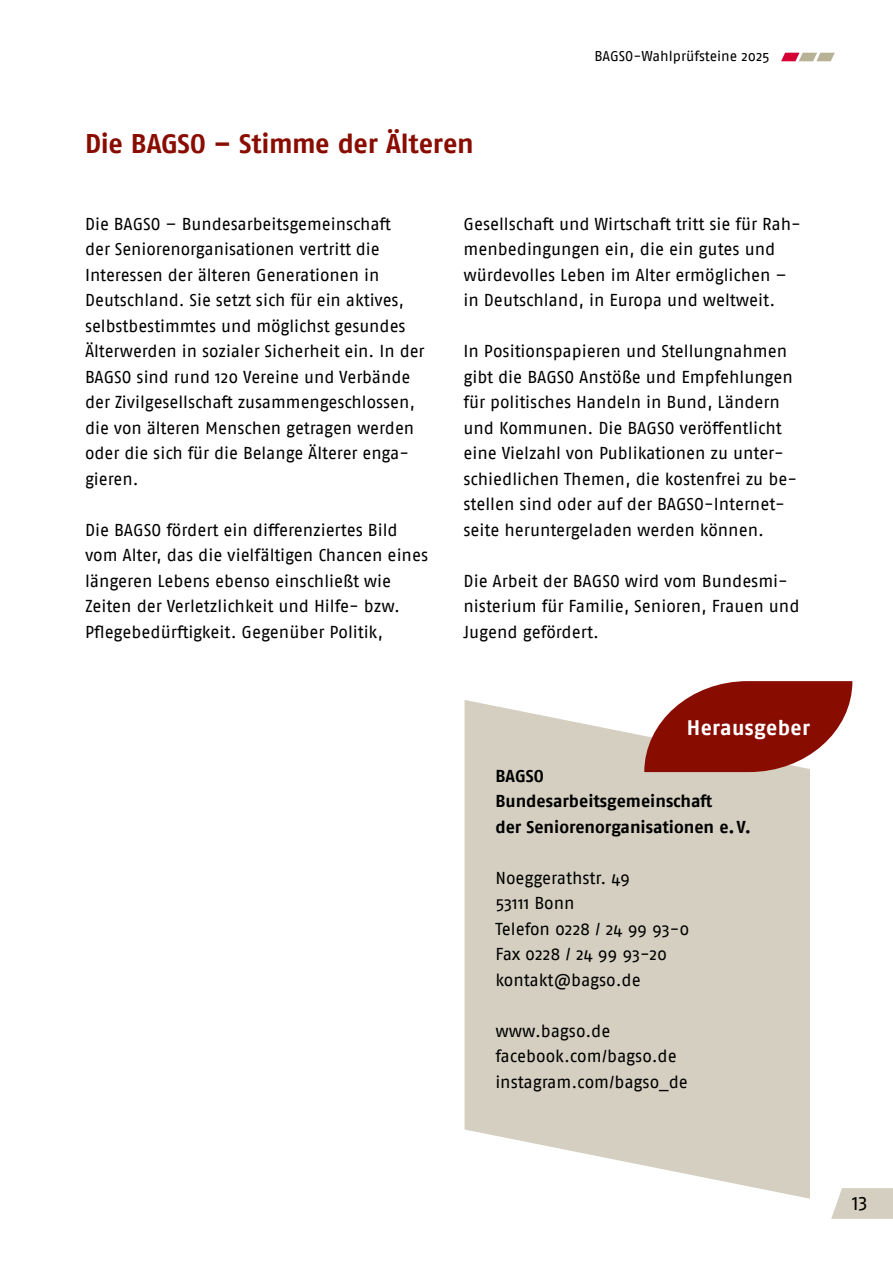
<style>
.page{position:relative;width:893px;height:1263px;background:#fff}
.page>*{position:absolute;margin:0;border:0;box-sizing:border-box;transform-origin:0 0}
.id1913{font:700 27px "Fago Pro";letter-spacing:-.015em;color:#890c00}
.t1{font:700 21px "Fago Pro";letter-spacing:.015em;color:#fff}
.t2{font:19.5px "Fago Pro";color:#000}
.id259{font:17.25px/25.5px "Fago Pro";letter-spacing:-.005em;color:#000}
.id259-2{font:700 17.25px/25.5px "Fago Pro";color:#000}
.t3{font:14.25px "Fago Pro";color:#000}
</style>
<div class="page">
<svg style="left:781px;top:53px;width:54px;height:8px"></svg>
<svg style="left:831px;top:1188px;width:62px;height:31px;background:#d8d3c6"></svg>
<svg style="left:465px;top:700px;width:345px;height:499px;background:#d8d3c6"></svg>
<svg style="left:644px;top:681px;width:208px;height:91px"></svg>
<h1 class="id1913" style="left:85px;top:127px;width:390px">Die BAGSO – Stimme der Älteren</h1>
<p class="t3" style="left:594px;top:48px;width:177px">BAGSO-Wahlprüfsteine 2025</p>
<p class="id259" style="left:85px;top:211px;width:341px">Die BAGSO – Bundesarbeitsgemeinschaft<br>der Seniorenorganisationen vertritt die Interessen der älteren Generationen in Deutschland. Sie setzt sich für ein aktives, selbstbestimmtes und möglichst gesundes Älterwerden in sozialer Sicherheit ein. In der BAGSO sind rund 120 Vereine und Verbände der Zivilgesellschaft zusammengeschlossen, die von älteren Menschen getragen werden oder die sich für die Belange Älterer enga&shy;gieren.</p>
<p class="id259" style="left:85px;top:517px;width:345px">Die BAGSO fördert ein differenziertes Bild vom Alter, das die vielfältigen Chancen eines längeren Lebens ebenso einschließt wie Zeiten der Verletzlichkeit und Hilfe- bzw.<br>Pflegebedürftigkeit. Gegenüber Politik,</p>
<p class="id259" style="left:463px;top:211px;width:339px">Gesellschaft und Wirtschaft tritt sie für Rah&shy;menbedingungen ein, die ein gutes und würdevolles Leben im Alter ermöglichen – in Deutschland, in Europa und weltweit.</p>
<p class="id259" style="left:463px;top:338px;width:335px">In Positionspapieren und Stellungnahmen gibt die BAGSO Anstöße und Empfehlungen für politisches Handeln in Bund, Ländern und Kommunen. Die BAGSO veröffentlicht eine Vielzahl von Publikationen zu unter&shy;schiedlichen Themen, die kostenfrei zu be&shy;stellen sind oder auf der BAGSO-Internet&shy;seite heruntergeladen werden können.</p>
<p class="id259" style="left:463px;top:568px;width:337px">Die Arbeit der BAGSO wird vom Bundesmi&shy;nisterium für Familie, Senioren, Frauen und<br>Jugend gefördert.</p>
<p class="t1" style="left:687px;top:715px;width:125px">Herausgeber</p>
<p class="id259-2" style="left:495px;top:763px;width:257px">BAGSO<br>Bundesarbeitsgemeinschaft<br>der Seniorenorganisationen e.V.</p>
<p class="id259" style="left:495px;top:865px;width:196px">Noeggerathstr. 49<br>53111 Bonn<br>Telefon 0228 / 24 99 93-0<br>Fax 0228 / 24 99 93-20 kontakt@bagso.de</p>
<p class="id259" style="left:495px;top:1018px;width:117px">www.bagso.de</p>
<p class="id259" style="left:495px;top:1043px;width:183px">facebook.com/bagso.de</p>
<p class="id259" style="left:495px;top:1069px;width:194px">instagram.com/bagso_de</p>
<p class="t2" style="left:852px;top:1191px;width:17px">13</p>
</div>
